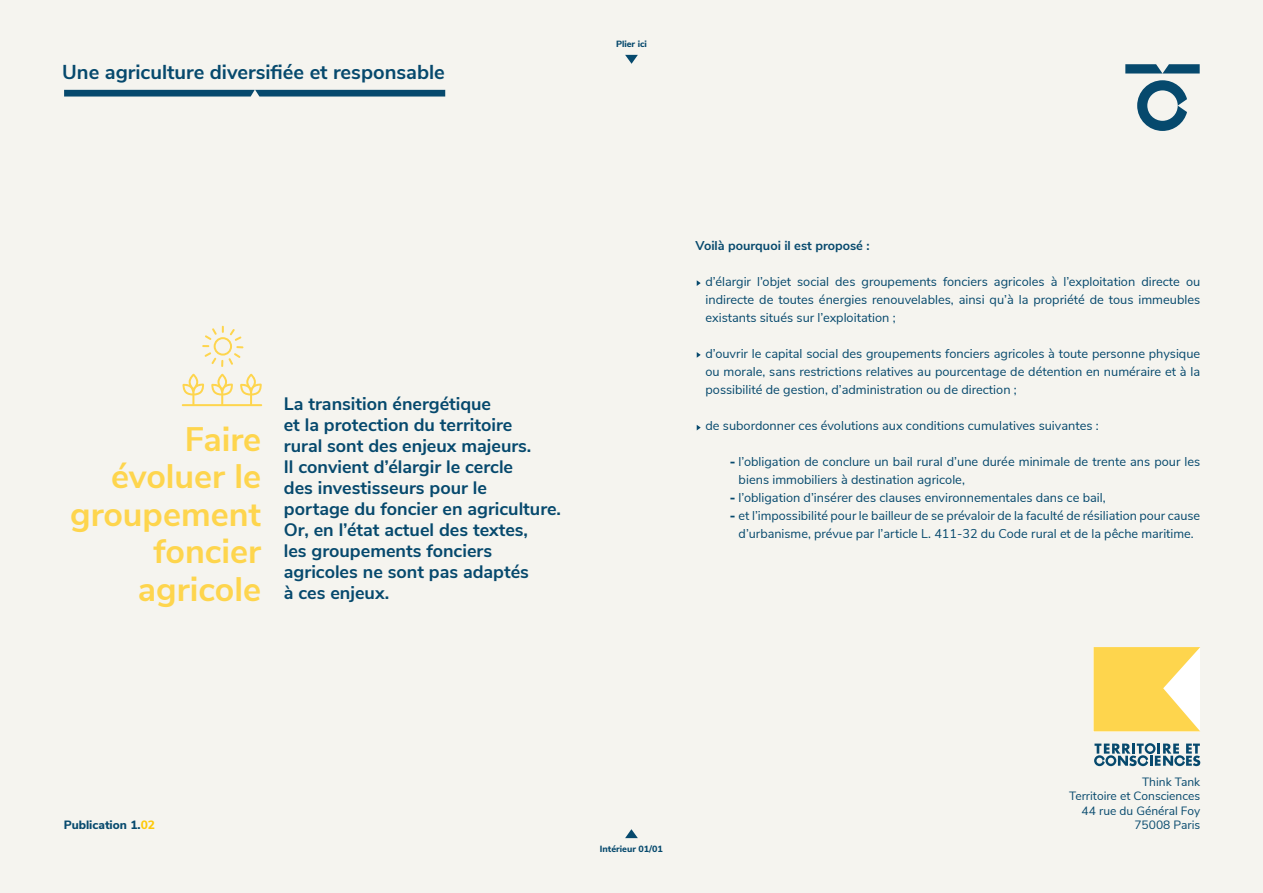
<style>
.page{position:relative;width:1263px;height:893px;background:#f5f4ef}
.page>*{position:absolute;margin:0;border:0;box-sizing:border-box;transform-origin:0 0}
.t1{font:700 33.9px/37.7px "Nunito Sans";color:#fed54d;text-align:right}
.t2{font:700 20.1px "Nunito Sans";color:#06496d}
.t3{font:700 18px/21px "Nunito Sans";color:#06496d}
.t4{font:12.75px/18px "Nunito Sans";color:#06496d;text-align:justify}
.t5{font:700 12.75px "Nunito Sans";color:#06496d}
.t6{font:12px/14.2px "Nunito Sans";color:#06496d;text-align:right}
.t7{font:800 12px "Nunito Sans";color:#06496d}
.t8{font:800 9px "Nunito Sans";color:#06496d}
.s1{font-weight:900}
.s2{color:#feca0a}
</style>
<div class="page">
<svg style="left:697px;top:280px;width:4px;height:6px"></svg>
<svg style="left:697px;top:352px;width:4px;height:6px"></svg>
<svg style="left:697px;top:425px;width:4px;height:5px"></svg>
<svg style="left:182px;top:374px;width:80px;height:32px"></svg>
<svg style="left:202px;top:326px;width:41px;height:41px"></svg>
<svg style="left:1125px;top:64px;width:75px;height:10px"></svg>
<svg style="left:1137px;top:80px;width:50px;height:51px"></svg>
<svg style="left:1094px;top:743px;width:106px;height:23px"></svg>
<svg style="left:64px;top:90px;width:381px;height:7px;background:#185677"></svg>
<svg style="left:1093px;top:647px;width:107px;height:84px"></svg>
<svg style="left:625px;top:55px;width:13px;height:9px"></svg>
<svg style="left:625px;top:829px;width:13px;height:9px"></svg>
<h2 class="t2" style="left:62px;top:57px;width:384px">Une agriculture diversifiée et responsable</h2>
<p class="t8" style="left:616px;top:37px;width:32px">Plier ici</p>
<h1 class="t1" style="left:70px;top:418px;width:192px">Faire évoluer le groupement foncier agricole</h1>
<p class="t3" style="left:284px;top:392px;width:279px">La transition énergétique<br>et la protection du territoire<br>rural sont des enjeux majeurs.<br>Il convient d’élargir le cercle<br>des investisseurs pour le<br>portage du foncier en agriculture.<br>Or, en l’état actuel des textes,<br>les groupements fonciers agricoles ne sont pas adaptés<br>à ces enjeux.</p>
<p class="t5" style="left:696px;top:237px;width:176px">Voilà pourquoi il est proposé :</p>
<p class="t4" style="left:705px;top:272px;width:496px">d’élargir l’objet social des groupements fonciers agricoles à l’exploitation directe ou indirecte de toutes énergies renouvelables, ainsi qu’à la propriété de tous immeubles existants situés sur l’exploitation ;</p>
<p class="t4" style="left:705px;top:344px;width:496px">d’ouvrir le capital social des groupements fonciers agricoles à toute personne physique ou morale, sans restrictions relatives au pourcentage de détention en numéraire et à la possibilité de gestion, d’administration ou de direction ;</p>
<p class="t4" style="left:705px;top:416px;width:395px">de subordonner ces évolutions aux conditions cumulatives suivantes :</p>
<p class="t4" style="left:739px;top:452px;width:463px;text-indent:-9px"><span class="s1">-</span> l’obligation de conclure un bail rural d’une durée minimale de trente ans pour les biens immobiliers à destination agricole,</p>
<p class="t4" style="left:730px;top:488px;width:378px"><span class="s1">-</span> l’obligation d’insérer des clauses environnementales dans ce bail,</p>
<p class="t4" style="left:730px;top:506px;width:472px;text-align:center"><span class="s1">-</span> et l’impossibilité pour le bailleur de se prévaloir de la faculté de résiliation pour cause d’urbanisme, prévue par l’article L. 411-32 du Code rural et de la pêche maritime.</p>
<p class="t7" style="left:64px;top:816px;width:93px">Publication 1.<span class="s2">02</span></p>
<p class="t8" style="left:600px;top:842px;width:65px">Intérieur 01/01</p>
<p class="t6" style="left:1069px;top:774px;width:133px">Think Tank<br>Territoire et Consciences<br>44 rue du Général Foy<br>75008 Paris</p>
</div>
